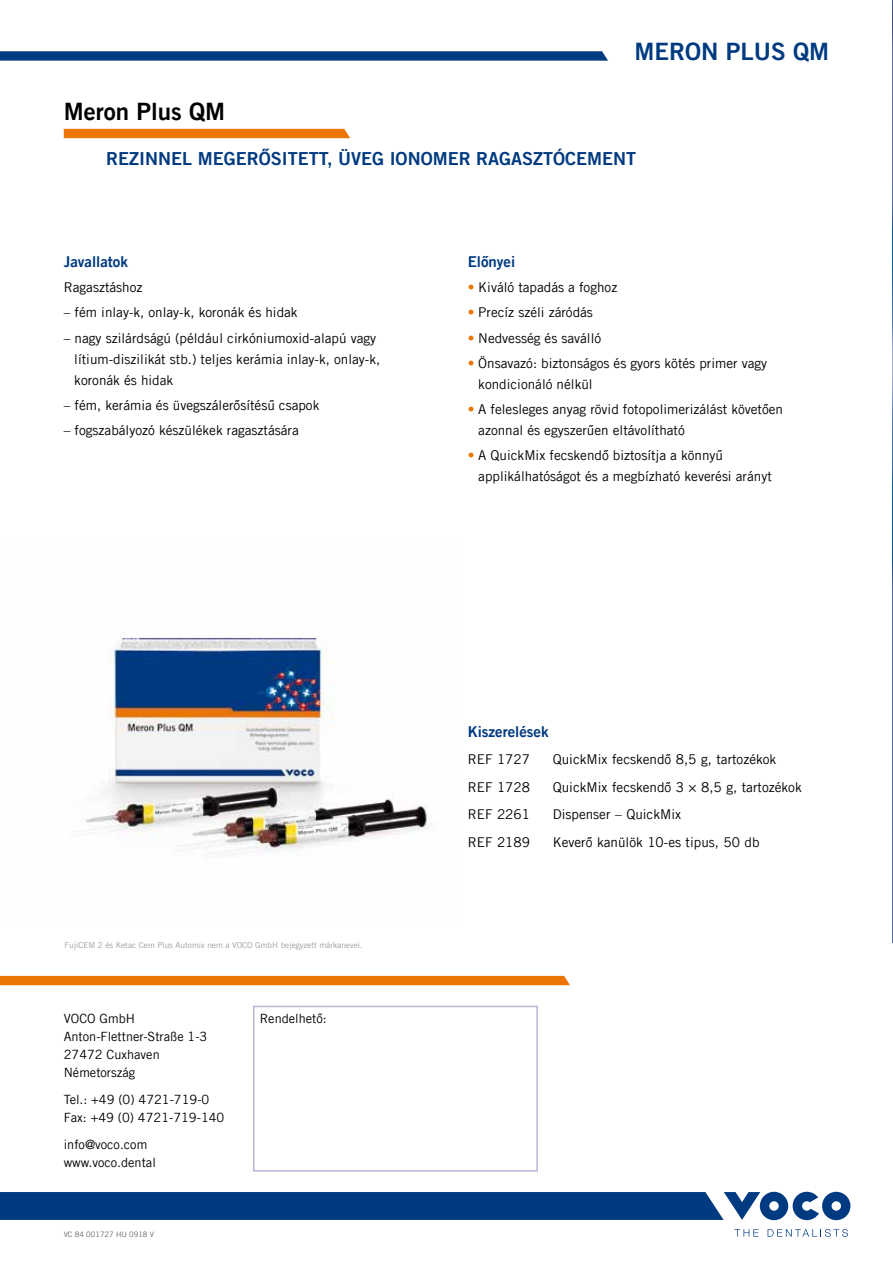
<style>
.page{position:relative;width:893px;height:1263px;background:#fff}
.page>*{position:absolute;margin:0;border:0;box-sizing:border-box;transform-origin:0 0}
.t1{font:24px "Trade Gothic LT Com Bd 2";color:#003a80}
.t2{font:24px "Trade Gothic LT Com Bd 2";color:#000}
.t3{font:18px "Trade Gothic LT Com Bd 2";color:#003a80}
.t4{font:15px "Trade Gothic LT Com Bd 2";color:#003a80}
.t5{font:13.5px/21px "Trade Gothic LT Com";color:#000}
.t6{font:12.75px/18px "Trade Gothic LT Com";color:#000}
.t7{font:8.25px "Trade Gothic LT Com";color:#9c9e9f}
.t8{font:7.5px "Trade Gothic LT Com";color:#646567}
.s1{color:#ec7405}
</style>
<div class="page">
<svg style="left:0;top:51px;width:608px;height:10px;background:#114788"></svg>
<img style="left:892px;top:0;width:1px;height:943px">
<svg style="left:0;top:1192px;width:850px;height:28px;background:#134889"></svg>
<svg style="left:734px;top:1229px;width:25px;height:7px"></svg>
<svg style="left:768px;top:1229px;width:80px;height:8px"></svg>
<img style="left:74px;top:637px;width:355px;height:217px">
<div style="left:0;top:976px;width:570px;height:9px;background:#ec7405"></div>
<div style="left:64px;top:129px;width:286px;height:9px;background:#ec7405"></div>
<div style="left:253px;top:1006px;width:285px;height:165px;border:2px solid #b4b7d4"></div>
<h1 class="t1" style="left:634px;top:37px;width:196px">MERON PLUS QM</h1>
<h1 class="t2" style="left:64px;top:97px;width:163px">MERON PLUS QM</h1>
<h2 class="t3" style="left:106px;top:147px;width:340px">REZINNEL MEGERŐSITETT, ÜVEG IONOMER</h2>
<h2 class="t3" style="left:476px;top:147px;width:113px">RAGASZTÓCEME</h2>
<h2 class="t3" style="left:613px;top:147px;width:25px">NT</h2>
<p class="t4" style="left:64px;top:252px;width:66px">JAVALLATOK</p>
<p class="t5" style="left:64px;top:276px;width:80px">Ragasztáshoz</p>
<p class="t5" style="left:64px;top:302px;width:235px">– fém inlay-k, onlay-k, koronák és hidak</p>
<p class="t5" style="left:74px;top:327px;width:307px;text-indent:-11px">– nagy szilárdságú (például cirkóniumoxid-alapú vagy lítium-diszilikát stb.) teljes kerámia inlay-k, onlay-k, koronák és hidak</p>
<p class="t5" style="left:64px;top:394px;width:257px">– fém, kerámia és üvegszálerősítésű csapok</p>
<p class="t5" style="left:64px;top:420px;width:237px">– fogszabályozó készülékek ragasztására</p>
<p class="t4" style="left:468px;top:252px;width:49px">ELŐNYEI</p>
<p class="t5" style="left:468px;top:277px;width:151px"><span class="s1">•</span> Kiváló tapadás a foghoz</p>
<p class="t5" style="left:468px;top:302px;width:127px"><span class="s1">•</span> Precíz széli záródás</p>
<p class="t5" style="left:468px;top:327px;width:135px"><span class="s1">•</span> Nedvesség és saválló</p>
<p class="t5" style="left:478px;top:352px;width:291px;text-indent:-11px"><span class="s1">•</span> Önsavazó: biztonságos és gyors kötés primer vagy kondicionáló nélkül</p>
<p class="t5" style="left:478px;top:399px;width:306px;text-indent:-11px"><span class="s1">•</span> A felesleges anyag rövid fotopolimerizálást követően azonnal és egyszerűen eltávolítható</p>
<p class="t5" style="left:478px;top:445px;width:295px;text-indent:-11px"><span class="s1">•</span> A QuickMix fecskendő biztosítja a könnyű applikálhatóságot és a megbízható keverési arányt</p>
<p class="t7" style="left:65px;top:940px;width:300px">FujiCEM 2 és Ketac Cem Plus Automix nem a VOCO GmbH bejegyzett márkanevei.</p>
<p class="t6" style="left:64px;top:1009px;width:145px">VOCO GmbH<br>Anton-Flettner-Straße 1-3<br>27472 Cuxhaven<br>Németország</p>
<p class="t6" style="left:64px;top:1090px;width:162px">Tel.: +49 (0) 4721-719-0<br>Fax: +49 (0) 4721-719-140</p>
<p class="t6" style="left:64px;top:1135px;width:94px">info@voco.com www.voco.dental</p>
<p class="t8" style="left:64px;top:1229px;width:92px">VC 84 001727 HU 0918 V</p>
<p class="t6" style="left:260px;top:1009px;width:68px">Rendelhető:</p>
<p class="t4" style="left:468px;top:722px;width:82px">KISZERELÉSEK</p>
<p class="t5" style="left:468px;top:749px;width:64px">REF 1727</p>
<p class="t5" style="left:553px;top:749px;width:225px">QuickMix fecskendő 8,5 g, tartozékok</p>
<p class="t5" style="left:468px;top:776px;width:64px">REF 1728</p>
<p class="t5" style="left:553px;top:776px;width:250px">QuickMix fecskendő 3 × 8,5 g, tartozékok</p>
<p class="t5" style="left:468px;top:804px;width:64px">REF 2261</p>
<p class="t5" style="left:553px;top:804px;width:130px">Dispenser – QuickMix</p>
<p class="t5" style="left:468px;top:831px;width:64px">REF 2189</p>
<p class="t5" style="left:553px;top:831px;width:208px">Keverő kanülök 10-es tipus, 50 db</p>
</div>
